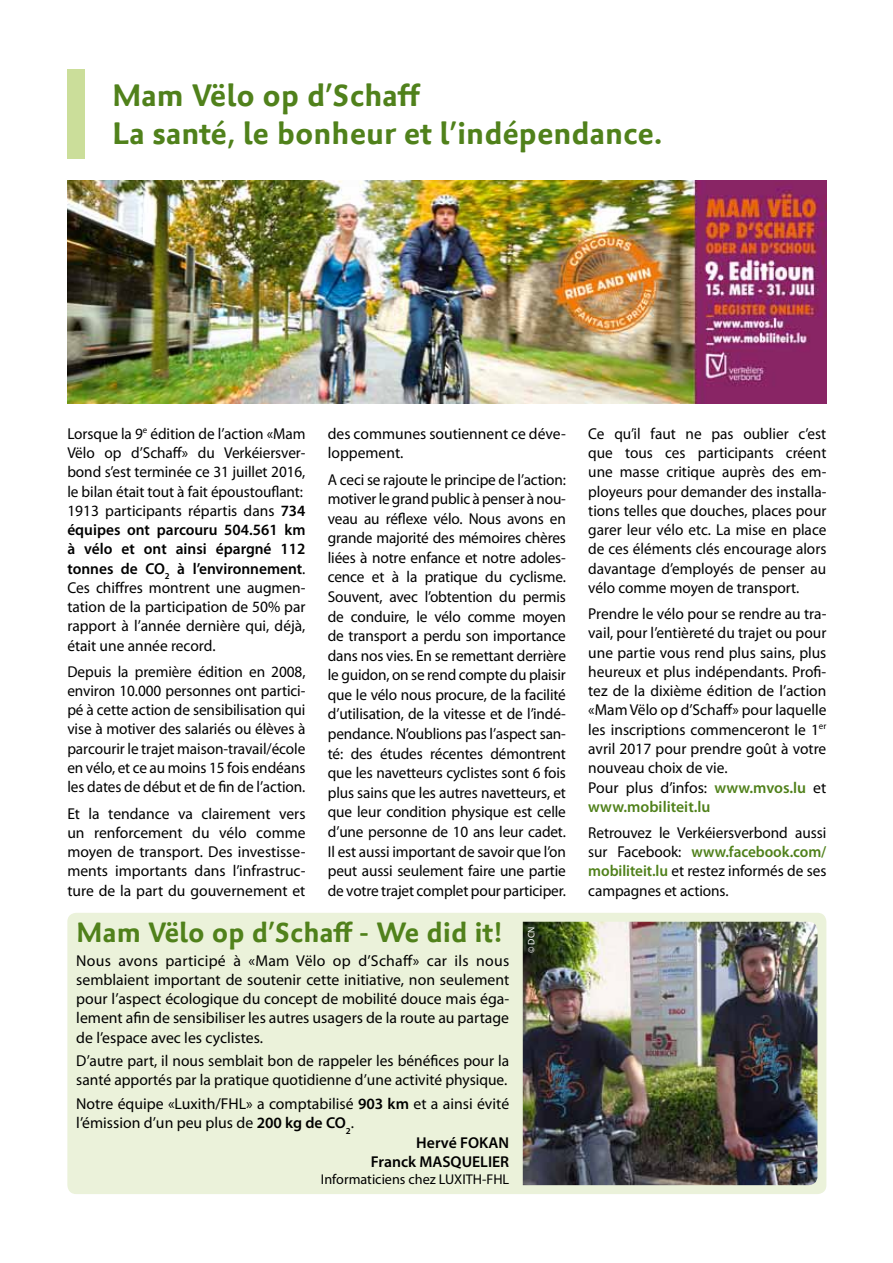
<style>
.page{position:relative;width:893px;height:1263px;background:#fff}
.page>*{position:absolute;margin:0;border:0;box-sizing:border-box;transform-origin:0 0}
.t1{font:700 31.5px/37.8px "Palatino Sans Com";color:#50811b}
.t2{font:700 28.35px "Palatino Sans Com";color:#50811b}
.t3{font:15.75px/19.4px "Myriad Pro";color:#000;text-align:justify}
.t4{font:600 15.75px "Myriad Pro";color:#000}
.t5{font:14.1px "Myriad Pro";color:#000}
.t6{font:9.45px "Myriad Pro";color:#fff}
.s1{font-weight:600}
.s2{font-weight:600;color:#50811b}
</style>
<div class="page">
<div style="left:67px;top:69px;width:18px;height:89px;background:#cbde9a"></div>
<img style="left:67px;top:180px;width:759px;height:224px">
<div style="left:67px;top:913px;width:759px;height:281px;background:#ebf2da;border-radius:9px"></div>
<img style="left:523px;top:922px;width:294px;height:263px">
<h1 class="t1" style="left:112px;top:77px;width:552px">Mam Vëlo op d’Schaff<br>La santé, le bonheur et l’indépendance.</h1>
<p class="t3" style="left:67px;top:423px;width:240px;text-align:left">Lorsque la 9<sup>e</sup> édition de l’action «Mam Vëlo op d’Schaff» du Verkéiersver&shy;bond s’est terminée ce 31 juillet 2016, le bilan était tout à fait époustouflant:<br>1913 participants répartis dans <span class="s1">734 équipes ont parcouru 504.561 km à vélo et ont ainsi épargné 112 tonnes de CO</span><sub>2</sub> <span class="s1">à l’environnement</span>.<br>Ces chiffres montrent une augmen&shy;tation de la participation de 50% par rapport à l’année dernière qui, déjà, était une année record.</p>
<p class="t3" style="left:67px;top:661px;width:240px">Depuis la première édition en 2008, environ 10.000 personnes ont partici&shy;pé à cette action de sensibilisation qui vise à motiver des salariés ou élèves à parcourir le trajet maison-travail/école en vélo, et ce au moins 15 fois endéans les dates de début et de fin de l’action.</p>
<p class="t3" style="left:67px;top:803px;width:240px">Et la tendance va clairement vers un renforcement du vélo comme moyen de transport. Des investisse&shy;ments importants dans l’infrastruc&shy;ture de la part du gouvernement et</p>
<h2 class="t2" style="left:76px;top:914px;width:428px">Mam Vëlo op d’Schaff - We did it!</h2>
<p class="t3" style="left:76px;top:951px;width:434px">Nous avons participé à «Mam Vëlo op d’Schaff» car ils nous semblaient important de soutenir cette initiative, non seulement pour l’aspect écologique du concept de mobilité douce mais éga&shy;lement afin de sensibiliser les autres usagers de la route au partage de l’espace avec les cyclistes.</p>
<p class="t3" style="left:76px;top:1051px;width:434px">D’autre part, il nous semblait bon de rappeler les bénéfices pour la santé apportés par la pratique quotidienne d’une activité physique.</p>
<p class="t3" style="left:76px;top:1094px;width:434px">Notre équipe «Luxith/FHL» a comptabilisé <span class="s1">903 km</span> et a ainsi évité</p>
<p class="t3" style="left:76px;top:1113px;width:279px">l’émission d’un peu plus de <span class="s1">200 kg de CO</span><sub>2</sub>.</p>
<p class="t4" style="left:416px;top:1132px;width:94px">Hervé FOKAN</p>
<p class="t4" style="left:371px;top:1151px;width:140px">Franck MASQUELIER</p>
<p class="t5" style="left:321px;top:1170px;width:190px">Informaticiens chez LUXITH-FHL</p>
<p class="t3" style="left:328px;top:423px;width:240px">des communes soutiennent ce déve&shy;loppement.</p>
<p class="t3" style="left:328px;top:469px;width:240px">A ceci se rajoute le principe de l’action: motiver le grand public à penser à nou&shy;veau au réflexe vélo. Nous avons en grande majorité des mémoires chères liées à notre enfance et notre adoles&shy;cence et à la pratique du cyclisme.<br>Souvent, avec l’obtention du permis de conduire, le vélo comme moyen de transport a perdu son importance dans nos vies. En se remettant derrière le guidon, on se rend compte du plaisir que le vélo nous procure, de la facilité d’utilisation, de la vitesse et de l’indé&shy;pendance. N’oublions pas l’aspect san&shy;té: des études récentes démontrent que les navetteurs cyclistes sont 6 fois plus sains que les autres navetteurs, et que leur condition physique est celle d’une personne de 10 ans leur cadet.<br>Il est aussi important de savoir que l’on peut aussi seulement faire une partie de votre trajet complet pour participer.</p>
<p class="t6" style="left:525px;top:953px;width:28px;rotate:-90deg">© DCN</p>
<p class="t3" style="left:588px;top:423px;width:240px">Ce qu’il faut ne pas oublier c’est que tous ces participants créent une masse critique auprès des em&shy;ployeurs pour demander des installa&shy;tions telles que douches, places pour garer leur vélo etc. La mise en place de ces éléments clés encourage alors davantage d’employés de penser au vélo comme moyen de transport.</p>
<p class="t3" style="left:588px;top:604px;width:240px;text-align:left">Prendre le vélo pour se rendre au tra&shy;vail, pour l’entièreté du trajet ou pour une partie vous rend plus sains, plus heureux et plus indépendants. Profi&shy;tez de la dixième édition de l’action «Mam Vëlo op d’Schaff» pour laquelle les inscriptions commenceront le 1<sup>er </sup>avril 2017 pour prendre goût à votre nouveau choix de vie.<br>Pour plus d’infos: <span class="s2">www.mvos.lu</span> et <span class="s2">www.mobiliteit.lu</span></p>
<p class="t3" style="left:588px;top:823px;width:240px">Retrouvez le Verkéiersverbond aussi sur Facebook: <span class="s2">www.facebook.com/ mobiliteit.lu</span> et restez informés de ses campagnes et actions.</p>
</div>
